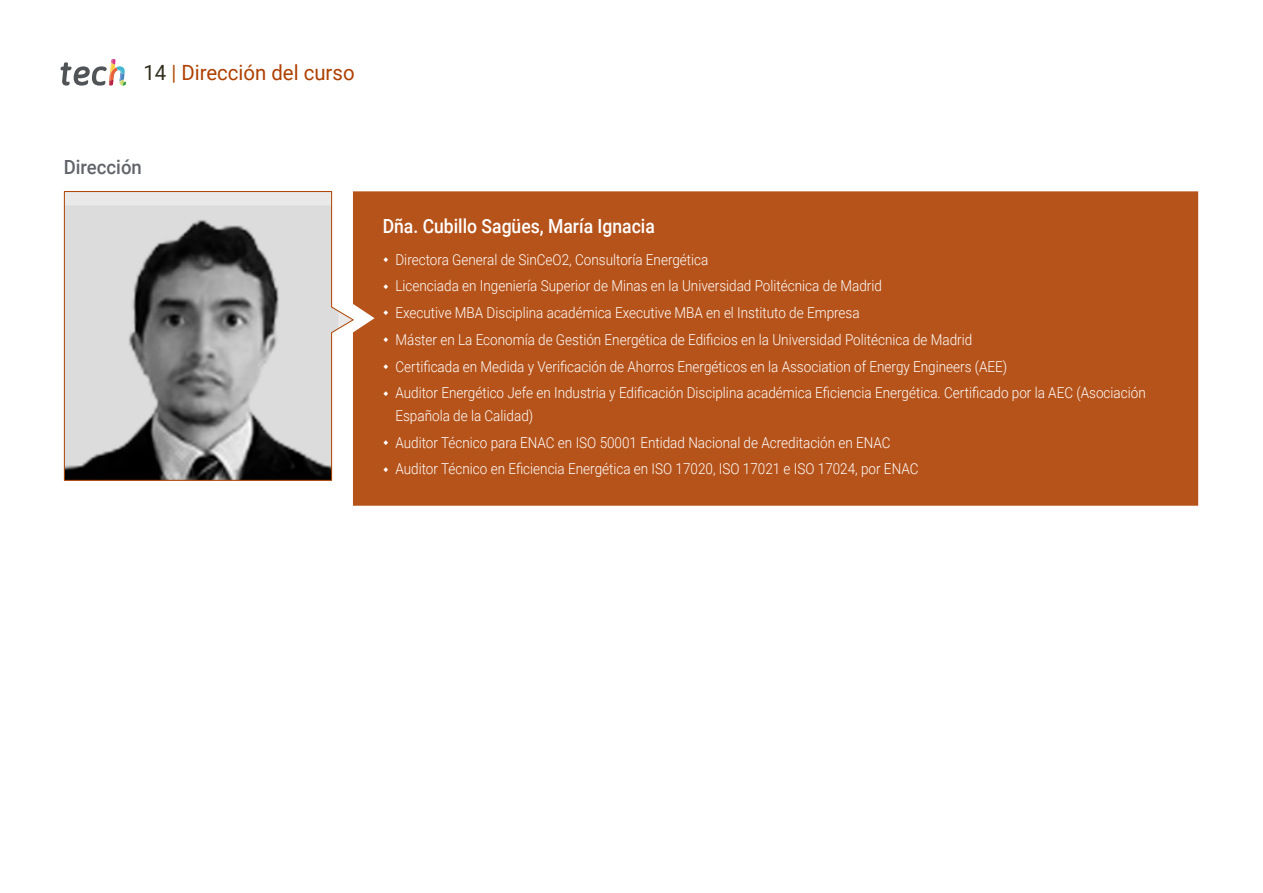
<style>
.page{position:relative;width:1263px;height:893px;background:#fff}
.page>*{position:absolute;margin:0;border:0;box-sizing:border-box;transform-origin:0 0}
.t1{font:21px "Roboto";color:#ae4000}
.t2{font:500 19.5px "Roboto";color:#fff;scale:.9 1}
.t3{font:500 19.5px "Roboto";color:#61646a;scale:.95 1}
.t4{font:300 15px/26.7px "Roboto";color:#fff;scale:.9 1}
.s1{color:#312e20}
.s2{color:#ae4d08}
</style>
<div class="page">
<svg style="left:61px;top:59px;width:65px;height:27px"></svg>
<div style="left:353px;top:191px;width:845px;height:315px;background:#b6531a"></div>
<svg style="left:64px;top:191px;width:290px;height:290px;background:#acaaa9"></svg>
<svg style="left:384px;top:257px;width:4px;height:5px"></svg>
<svg style="left:384px;top:284px;width:4px;height:5px"></svg>
<svg style="left:384px;top:310px;width:4px;height:5px"></svg>
<svg style="left:384px;top:337px;width:4px;height:5px"></svg>
<svg style="left:384px;top:364px;width:4px;height:5px"></svg>
<svg style="left:384px;top:391px;width:4px;height:5px"></svg>
<svg style="left:384px;top:440px;width:4px;height:5px"></svg>
<svg style="left:384px;top:467px;width:4px;height:5px"></svg>
<h1 class="t1" style="left:144px;top:57px;width:213px"><span class="s1">14</span> <span class="s2">|</span> Dirección del curso</h1>
<h2 class="t3" style="left:64px;top:154px;width:84px">Dirección</h2>
<h2 class="t2" style="left:383px;top:212px;width:304px">Dña. Cubillo Sagües, María Ignacia</h2>
<p class="t4" style="left:395px;top:245px;width:835px">Directora General de SinCeO2, Consultoría Energética<br>Licenciada en Ingeniería Superior de Minas en la Universidad Politécnica de Madrid<br>Executive MBA Disciplina académica Executive MBA en el Instituto de Empresa<br>Máster en La Economía de Gestión Energética de Edificios en la Universidad Politécnica de Madrid<br>Certificada en Medida y Verificación de Ahorros Energéticos en la Association of Energy Engineers (AEE)<br>Auditor Energético Jefe en Industria y Edificación Disciplina académica Eficiencia Energética. Certificado por la AEC (Asociación</p>
<p class="t4" style="left:395px;top:402px;width:583px">Española de la Calidad)<br>Auditor Técnico para ENAC en ISO 50001 Entidad Nacional de Acreditación en ENAC<br>Auditor Técnico en Eficiencia Energética en ISO 17020, ISO 17021 e ISO 17024, por ENAC</p>
</div>
